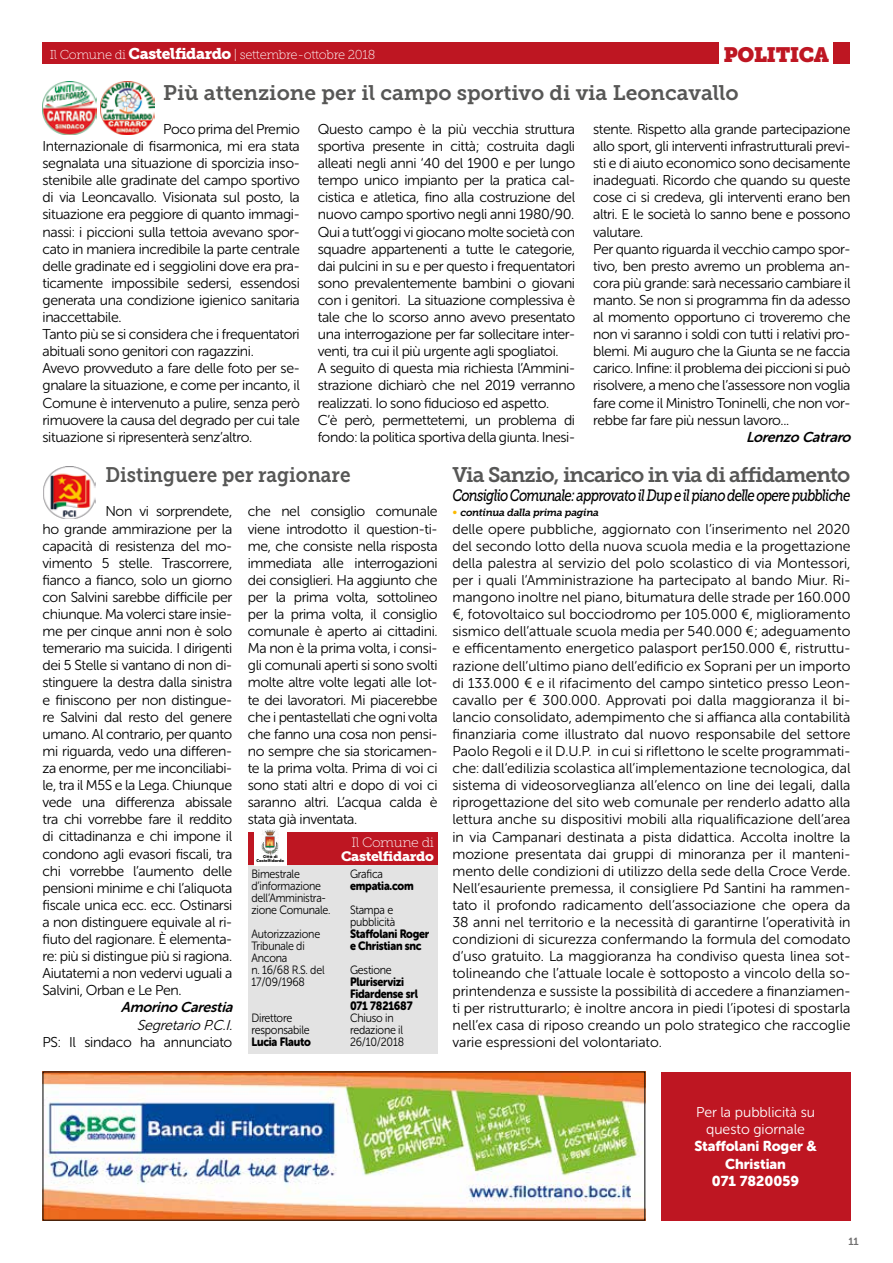
<style>
.page{position:relative;width:893px;height:1263px;background:#fff}
.page>*{position:absolute;margin:0;border:0;box-sizing:border-box;transform-origin:0 0}
.t1{font:21px "Museo Slab 700";color:#575756}
.t2{font:21px "Museo Slab 700";letter-spacing:-.04em;color:#575756}
.t3{font:21px "Museo Slab 700";color:#575756;scale:.9 1}
.t4{font:20.7px "Museo Slab";letter-spacing:-.025em;color:#be1622}
.t5{font:italic 16.5px "Museo Slab 500";letter-spacing:-.06em;color:#000;scale:.8 1}
.t6{font:14.25px/17.1px "Museo Sans Rounded 300";letter-spacing:-.025em;color:#000;text-align:justify}
.t7{font:14.25px/17.1px "Museo Sans Rounded 900";color:#fff;text-align:center}
.t8{font:14.25px/17.1px "Museo Sans Rounded 300";color:#fff;text-align:center}
.t9{font:italic 14.25px "Museo Sans Rounded 700";color:#000}
.t10{font:italic 14.25px "Museo Sans Rounded 300";color:#000}
.t11{font:13.5px "Museo Slab 900";letter-spacing:-.025em;color:#fff;scale:1.04 1}
.t12{font:13.5px "Museo Slab 100";letter-spacing:-.025em;color:#fff;scale:1.04 1}
.t13{font:12.9px "Museo Slab 100";letter-spacing:-.025em;color:#fff}
.t14{font:12px/12px "Museo Sans Rounded 300";letter-spacing:-.02em;color:#000;scale:.9 1}
.t15{font:12px/12px "Museo Sans Rounded 900";letter-spacing:-.02em;color:#000;scale:.9 1}
.t16{font:italic 10.35px "Museo Slab 700";letter-spacing:-.025em;color:#000}
.t17{font:10.35px "Museo Slab 700";color:#706f6f}
.t18{font:700 3.9px "Futura";color:#000;scale:1.04 1}
.s1{font-family:"Museo Slab 900";font-size:15.45px}
.s2{font-family:"Museo Sans Rounded 300";font-style:normal;font-size:12.3px;color:#fbba00}
.s3{font-family:"Helvetica Neue";font-weight:800}
</style>
<div class="page">
<div style="left:43px;top:43px;width:807px;height:21px;background:#be1622"></div>
<div style="left:720px;top:37px;width:113px;height:35px;background:#fff"></div>
<img style="left:45px;top:1073px;width:598px;height:145px">
<div style="left:661px;top:1071px;width:189px;height:149px;background:#be1622"></div>
<img style="left:43px;top:81px;width:54px;height:53px">
<img style="left:100px;top:81px;width:55px;height:53px">
<img style="left:44px;top:466px;width:52px;height:52px">
<div style="left:248px;top:858px;width:190px;height:196px;background:#e3e3e3"></div>
<div style="left:248px;top:832px;width:190px;height:33px;background:#be1622"></div>
<div style="left:254px;top:830px;width:33px;height:35px;background:#fff"></div>
<img style="left:262px;top:830px;width:17px;height:25px">
<p class="t13" style="left:50px;top:48px;width:327px">Il Comune di <span class="s1">Castelfidardo</span> | settembre-ottobre 2018</p>
<h2 class="t4" style="left:724px;top:43px;width:107px">POLITICA</h2>
<h1 class="t1" style="left:163px;top:81px;width:577px">Più attenzione per il campo sportivo di via Leoncavallo</h1>
<p class="t6" style="left:43px;top:121px;width:259px;text-align:left;text-indent:121px">Poco prima del Premio Internazionale di fisarmonica, mi era stata segnalata una situazione di sporcizia inso&shy;stenibile alle gradinate del campo sportivo di via Leoncavallo. Visionata sul posto, la situazione era peggiore di quanto immagi&shy;nassi: i piccioni sulla tettoia avevano spor&shy;cato in maniera incredibile la parte centrale delle gradinate ed i seggiolini dove era pra&shy;ticamente impossibile sedersi, essendosi generata una condizione igienico sanitaria inaccettabile.<br>Tanto più se si considera che i frequentatori abituali sono genitori con ragazzini.<br>Avevo provveduto a fare delle foto per se&shy;gnalare la situazione, e come per incanto, il Comune è intervenuto a pulire, senza però rimuovere la causa del degrado per cui tale situazione si ripresenterà senz’altro.</p>
<p class="t6" style="left:318px;top:121px;width:259px;text-align:left">Questo campo è la più vecchia struttura sportiva presente in città; costruita dagli alleati negli anni ‘40 del 1900 e per lungo tempo unico impianto per la pratica cal&shy;cistica e atletica, fino alla costruzione del nuovo campo sportivo negli anni 1980/90.<br>Qui a tutt’oggi vi giocano molte società con squadre appartenenti a tutte le categorie, dai pulcini in su e per questo i frequentatori sono prevalentemente bambini o giovani con i genitori. La situazione complessiva è tale che lo scorso anno avevo presentato una interrogazione per far sollecitare inter&shy;venti, tra cui il più urgente agli spogliatoi.<br>A seguito di questa mia richiesta l’Ammini&shy;strazione dichiarò che nel 2019 verranno realizzati. Io sono fiducioso ed aspetto.<br>C’è però, permettetemi, un problema di fondo: la politica sportiva della giunta. Inesi-</p>
<p class="t6" style="left:593px;top:121px;width:259px;text-align:left">stente. Rispetto alla grande partecipazione allo sport, gli interventi infrastrutturali previ&shy;sti e di aiuto economico sono decisamente inadeguati. Ricordo che quando su queste cose ci si credeva, gli interventi erano ben altri. E le società lo sanno bene e possono valutare.<br>Per quanto riguarda il vecchio campo spor&shy;tivo, ben presto avremo un problema an&shy;cora più grande: sarà necessario cambiare il manto. Se non si programma fin da adesso al momento opportuno ci troveremo che non vi saranno i soldi con tutti i relativi pro&shy;blemi. Mi auguro che la Giunta se ne faccia carico. Infine: il problema dei piccioni si può risolvere, a meno che l’assessore non voglia fare come il Ministro Toninelli, che non vor&shy;rebbe far fare più nessun lavoro...</p>
<p class="t9" style="left:746px;top:429px;width:110px">Lorenzo Catraro</p>
<h1 class="t3" style="left:105px;top:463px;width:274px">Distinguere per ragionare</h1>
<p class="t6" style="left:43px;top:503px;width:191px;text-indent:63px">Non vi sorprendete, ho grande ammirazione per la capacità di resistenza del mo&shy;vimento 5 stelle. Trascorrere, fianco a fianco, solo un giorno con Salvini sarebbe difficile per chiunque. Ma volerci stare insie&shy;me per cinque anni non è solo temerario ma suicida. I dirigenti dei 5 Stelle si vantano di non di&shy;stinguere la destra dalla sinistra e finiscono per non distingue&shy;re Salvini dal resto del genere umano. Al contrario, per quanto mi riguarda, vedo una differen&shy;za enorme, per me inconciliabi&shy;le, tra il M5S e la Lega. Chiunque vede una differenza abissale tra chi vorrebbe fare il reddito di cittadinanza e chi impone il condono agli evasori fiscali, tra chi vorrebbe l’aumento delle pensioni minime e chi l’aliquota fiscale unica ecc. ecc. Ostinarsi a non distinguere equivale al ri&shy;fiuto del ragionare. È elementa&shy;re: più si distingue più si ragiona.<br>Aiutatemi a non vedervi uguali a Salvini, Orban e Le Pen.</p>
<p class="t9" style="left:121px;top:999px;width:117px">Amorino Carestia</p>
<p class="t10" style="left:137px;top:1017px;width:101px">Segretario P.C.I.</p>
<p class="t6" style="left:43px;top:1033px;width:191px">PS: Il sindaco ha annunciato</p>
<p class="t6" style="left:248px;top:503px;width:191px">che nel consiglio comunale viene introdotto il question-ti&shy;me, che consiste nella risposta immediata alle interrogazioni dei consiglieri. Ha aggiunto che per la prima volta, sottolineo per la prima volta, il consiglio comunale è aperto ai cittadini.<br>Ma non è la prima volta, i consi&shy;gli comunali aperti si sono svolti molte altre volte legati alle lot&shy;te dei lavoratori. Mi piacerebbe che i pentastellati che ogni volta che fanno una cosa non pensi&shy;no sempre che sia storicamen&shy;te la prima volta. Prima di voi ci sono stati altri e dopo di voi ci saranno altri. L’acqua calda è stata già inventata.</p>
<p class="t12" style="left:351px;top:835px;width:81px">Il Comune di</p>
<p class="t18" style="left:263px;top:854px;width:16px">Città di</p>
<p class="t11" style="left:341px;top:848px;width:91px">Castelfidardo</p>
<p class="t18" style="left:256px;top:858px;width:28px">Castelfidardo</p>
<p class="t14" style="left:350px;top:868px;width:38px">Grafica</p>
<p class="t15" style="left:350px;top:880px;width:72px">empatia.com</p>
<p class="t14" style="left:350px;top:904px;width:52px">Stampa e pubblicità</p>
<p class="t15" style="left:350px;top:928px;width:90px">Staffolani Roger e Christian snc</p>
<p class="t14" style="left:350px;top:964px;width:48px">Gestione</p>
<p class="t15" style="left:350px;top:976px;width:77px">Pluriservizi<br>Fidardense srl<br>071 7821687</p>
<p class="t14" style="left:350px;top:1012px;width:62px">Chiuso in redazione il<br>26/10/2018</p>
<p class="t14" style="left:251px;top:868px;width:89px">Bimestrale d’informazione dell’Amministra&shy;zione Comunale.</p>
<p class="t14" style="left:251px;top:928px;width:83px">Autorizzazione<br>Tribunale di<br>Ancona<br>n. 16/68 R.S. del<br>17/09/1968</p>
<p class="t14" style="left:251px;top:1012px;width:66px">Direttore responsabile</p>
<p class="t15" style="left:251px;top:1036px;width:67px">Lucia Flauto</p>
<h1 class="t2" style="left:452px;top:463px;width:399px">Via Sanzio, incarico in via di affidamento</h1>
<p class="t5" style="left:452px;top:486px;width:499px">Consiglio Comunale: approvato il Dup e il piano delle opere pubbliche</p>
<p class="t16" style="left:452px;top:506px;width:148px"><span class="s2">•</span> continua dalla prima pagina</p>
<p class="t6" style="left:452px;top:520px;width:400px">delle opere pubbliche, aggiornato con l’inserimento nel 2020 del secondo lotto della nuova scuola media e la progettazione della palestra al servizio del polo scolastico di via Montessori, per i quali l’Amministrazione ha partecipato al bando Miur. Ri&shy;mangono inoltre nel piano, bitumatura delle strade per 160.000 €, fotovoltaico sul bocciodromo per 105.000 €, miglioramento sismico dell’attuale scuola media per 540.000 €; adeguamento e efficentamento energetico palasport per150.000 €, ristruttu&shy;razione dell’ultimo piano dell’edificio ex Soprani per un importo di 133.000 € e il rifacimento del campo sintetico presso Leon&shy;cavallo per € 300.000. Approvati poi dalla maggioranza il bi&shy;lancio consolidato, adempimento che si affianca alla contabilità finanziaria come illustrato dal nuovo responsabile del settore Paolo Regoli e il D.U.P. in cui si riflettono le scelte programmati&shy;che: dall’edilizia scolastica all’implementazione tecnologica, dal sistema di videosorveglianza all’elenco on line dei legali, dalla riprogettazione del sito web comunale per renderlo adatto alla lettura anche su dispositivi mobili alla riqualificazione dell’area in via Campanari destinata a pista didattica. Accolta inoltre la mozione presentata dai gruppi di minoranza per il manteni&shy;mento delle condizioni di utilizzo della sede della Croce Verde.<br>Nell’esauriente premessa, il consigliere Pd Santini ha rammen&shy;tato il profondo radicamento dell’associazione che opera da 38 anni nel territorio e la necessità di garantirne l’operatività in condizioni di sicurezza confermando la formula del comodato d’uso gratuito. La maggioranza ha condiviso questa linea sot&shy;tolineando che l’attuale locale è sottoposto a vincolo della so&shy;printendenza e sussiste la possibilità di accedere a finanziamen&shy;ti per ristrutturarlo; è inoltre ancora in piedi l’ipotesi di spostarla nell’ex casa di riposo creando un polo strategico che raccoglie varie espressioni del volontariato.</p>
<p class="t8" style="left:696px;top:1104px;width:120px">Per la pubblicità su questo giornale</p>
<p class="t7" style="left:694px;top:1138px;width:124px">Staffolani Roger <span class="s3">&amp;<br></span>Christian<br>071 7820059</p>
<p class="t17" style="left:848px;top:1236px;width:12px">11</p>
</div>
